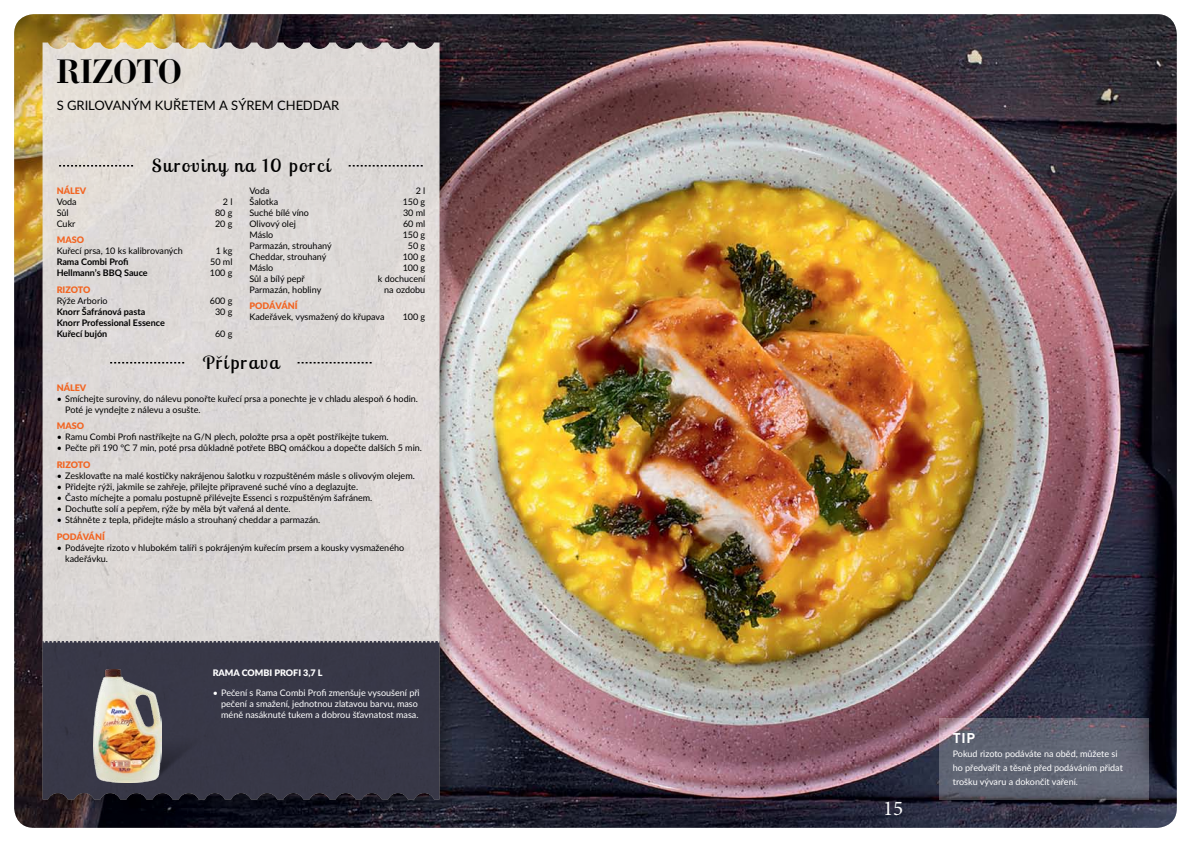
<style>
.page{position:relative;width:1191px;height:842px;background:#fff}
.page>*{position:absolute;margin:0;border:0;box-sizing:border-box;transform-origin:0 0}
.t1{font:700 35px "Bauer Bodni EU";color:#000}
.t2{font:21px "Minion Pro";color:#fff}
.t3{font:18px "Lobster Two";letter-spacing:.08em;color:#000;scale:1.1 1}
.t4{font:700 14px "DINCE";color:#fff}
.t5{font:13px "Lato";color:#000}
.t6{font:9px/11px "Lato";color:#000}
.t7{font:9px/14px "Lato";color:#fff}
.t8{font:700 9px/11px "Lato";color:#000}
.t9{font:900 9px "Lato";color:#f26522}
.t10{font:900 9px "Lato";color:#fff}
</style>
<div class="page">
<img style="left:14px;top:14px;width:1162px;height:814px">
<div style="left:40px;top:40px;width:416px;height:776px;background:#000;opacity:.3"></div>
<div style="left:43px;top:43px;width:396px;height:598px;background:#ddd8d6"></div>
<div style="left:43px;top:642px;width:396px;height:157px;background:#383847"></div>
<svg style="left:43px;top:641px;width:396px;height:2px"></svg>
<svg style="left:161px;top:733px;width:20px;height:41px"></svg>
<img style="left:94px;top:669px;width:67px;height:113px">
<svg style="left:938px;top:718px;width:210px;height:81px;background:#626473"></svg>
<svg style="left:59px;top:165px;width:74px;height:2px"></svg>
<svg style="left:349px;top:165px;width:74px;height:2px"></svg>
<svg style="left:110px;top:362px;width:74px;height:1px"></svg>
<svg style="left:297px;top:362px;width:75px;height:1px"></svg>
<h1 class="t1" style="left:57px;top:50px;width:126px">RIZOTO</h1>
<h3 class="t5" style="left:57px;top:96px;width:37px">s grilovan</h3>
<h3 class="t5" style="left:131px;top:96px;width:59px">ým ku řetem</h3>
<h3 class="t5" style="left:219px;top:96px;width:77px">a sýrem Chedda</h3>
<h3 class="t5" style="left:331px;top:96px;width:10px">r</h3>
<h3 class="t3" style="left:152px;top:154px;width:164px">Suroviny na 10 porcí</h3>
<p class="t9" style="left:57px;top:184px;width:31px">NÁLEV</p>
<p class="t6" style="left:57px;top:195px;width:22px">Voda</p>
<p class="t6" style="left:223px;top:195px;width:11px">2 l</p>
<p class="t6" style="left:57px;top:206px;width:13px">Sůl</p>
<p class="t6" style="left:215px;top:206px;width:19px">80g</p>
<p class="t6" style="left:57px;top:217px;width:20px">Cukr</p>
<p class="t6" style="left:215px;top:217px;width:19px">20g</p>
<p class="t9" style="left:57px;top:233px;width:29px">MASO</p>
<p class="t6" style="left:57px;top:245px;width:128px">Kuřecí prsa, 10 ks kalibrovaných</p>
<p class="t6" style="left:216px;top:245px;width:18px">1 kg</p>
<p class="t8" style="left:57px;top:256px;width:73px">Rama Combi Profi</p>
<p class="t6" style="left:210px;top:256px;width:24px">50 ml</p>
<p class="t8" style="left:57px;top:267px;width:92px">Hellmann’s BBQ Sauce</p>
<p class="t6" style="left:210px;top:267px;width:24px">100 g</p>
<p class="t9" style="left:57px;top:283px;width:35px">RIZOTO</p>
<p class="t6" style="left:57px;top:295px;width:52px">Rýže Arborio</p>
<p class="t6" style="left:210px;top:295px;width:24px">600 g</p>
<p class="t8" style="left:57px;top:306px;width:90px">Knorr Šafránová pasta</p>
<p class="t6" style="left:215px;top:306px;width:19px">30 g</p>
<p class="t8" style="left:57px;top:317px;width:110px">Knorr Professional Essence<br>Kuřecí bujón</p>
<p class="t6" style="left:215px;top:328px;width:19px">60g</p>
<p class="t6" style="left:249px;top:184px;width:22px">Voda</p>
<p class="t6" style="left:416px;top:184px;width:11px">2 l</p>
<p class="t6" style="left:249px;top:195px;width:30px">Šalotka</p>
<p class="t6" style="left:403px;top:195px;width:24px">150 g</p>
<p class="t6" style="left:249px;top:206px;width:61px">Suché bílé víno</p>
<p class="t6" style="left:403px;top:206px;width:24px">30 ml</p>
<p class="t6" style="left:249px;top:217px;width:48px">Olivový olej</p>
<p class="t6" style="left:403px;top:217px;width:24px">60 ml</p>
<p class="t6" style="left:249px;top:228px;width:25px">Máslo</p>
<p class="t6" style="left:403px;top:228px;width:24px">150 g</p>
<p class="t6" style="left:249px;top:239px;width:84px">Parmazán, strouhaný</p>
<p class="t6" style="left:408px;top:239px;width:19px">50g</p>
<p class="t6" style="left:249px;top:250px;width:78px">Cheddar, strouhaný</p>
<p class="t6" style="left:403px;top:250px;width:24px">100 g</p>
<p class="t6" style="left:249px;top:261px;width:25px">Máslo</p>
<p class="t6" style="left:403px;top:261px;width:24px">100 g</p>
<p class="t6" style="left:249px;top:272px;width:57px">Sůl a bílý pepř</p>
<p class="t6" style="left:378px;top:272px;width:49px">k dochucení</p>
<p class="t6" style="left:249px;top:283px;width:73px">Parmazán, hobliny</p>
<p class="t6" style="left:384px;top:283px;width:43px">na ozdobu</p>
<p class="t9" style="left:249px;top:299px;width:50px">PODÁVÁNÍ</p>
<p class="t6" style="left:249px;top:311px;width:137px">Kadeřávek, vysmažený do křupava</p>
<p class="t6" style="left:403px;top:311px;width:24px">100 g</p>
<h3 class="t3" style="left:203px;top:351px;width:71px">Pˇríprava</h3>
<p class="t9" style="left:57px;top:380px;width:31px">NÁLEV</p>
<p class="t6" style="left:65px;top:392px;width:354px;text-indent:-9px">• Smíchejte suroviny, do nálevu ponořte kuřecí prsa a ponechte je v chladu alespoň 6 hodin.<br>Poté je vyndejte z nálevu a osušte.</p>
<p class="t9" style="left:57px;top:419px;width:29px">MASO</p>
<p class="t6" style="left:57px;top:431px;width:333px">• Ramu Combi Profi nastříkejte na G/N plech, položte prsa a opět postříkejte tukem.</p>
<p class="t6" style="left:57px;top:442px;width:367px">• Pečte při 190 °C 7 min, poté prsa důkladně potřete BBQ omáčkou a dopečte dalších 5 min.</p>
<p class="t9" style="left:57px;top:458px;width:35px">RIZOTO</p>
<p class="t6" style="left:57px;top:470px;width:360px">• Zesklovaťte na malé kostičky nakrájenou šalotku v rozpuštěném másle s olivovým olejem.</p>
<p class="t6" style="left:57px;top:481px;width:303px">• Přidejte rýži, jakmile se zahřeje, přilejte připravené suché víno a deglazujte.</p>
<p class="t6" style="left:57px;top:492px;width:317px">• Často míchejte a pomalu postupně přilévejte Essenci s rozpuštěným šafránem.</p>
<p class="t6" style="left:57px;top:503px;width:235px">• Dochuťte solí a pepřem, rýže by měla být vařená al dente.</p>
<p class="t6" style="left:57px;top:514px;width:265px">• Stáhněte z tepla, přidejte máslo a strouhaný cheddar a parmazán.</p>
<p class="t9" style="left:57px;top:529px;width:50px">PODÁVÁNÍ</p>
<p class="t6" style="left:65px;top:541px;width:340px;text-indent:-9px">• Podávejte rizoto v hlubokém talíři s pokrájeným kuřecím prsem a kousky vysmaženého kadeřávku.</p>
<p class="t10" style="left:213px;top:666px;width:111px">RAMA COMBI PROFI 3,7 L</p>
<p class="t7" style="left:221px;top:687px;width:200px;line-height:11px;text-indent:-9px">• Pečení s Rama Combi Profi zmenšuje vysoušení při pečení a smažení, jednotnou zlatavou barvu, maso méně nasáknuté tukem a dobrou šťavnatost masa.</p>
<h2 class="t2" style="left:883px;top:794px;width:22px">15</h2>
<h3 class="t4" style="left:952px;top:729px;width:24px">TIP</h3>
<p class="t7" style="left:952px;top:747px;width:172px">Pokud rizoto podáváte na oběd, můžete si ho předvařit a těsně před podáváním přidat trošku vývaru a dokončit vaření.</p>
</div>
